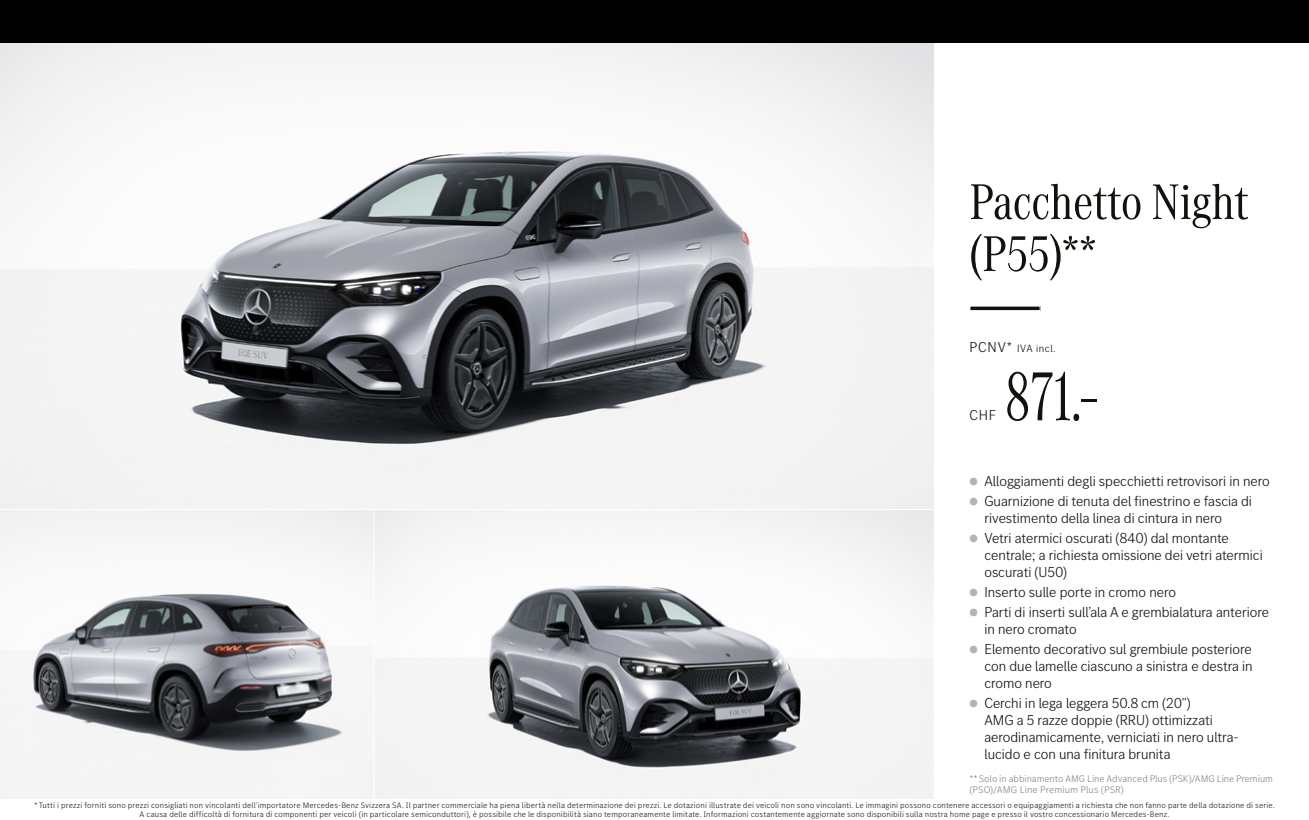
<style>
.page{position:relative;width:1309px;height:820px;background:#fff}
.page>*{position:absolute;margin:0;border:0;box-sizing:border-box;transform-origin:0 0}
.t1{font:71.7px "MB Corpo A Title Cond";color:#12120d;scale:.8 1}
.HL_48pt_ZAB_48pt_schwarz{font:52px/52px "MB Corpo A Title Cond";color:#12120d}
.t2{font:300 15px/17px "MB Corpo S Title";color:#12120d}
.t3{font:300 14.9px "MB Corpo S Title";color:#12120d}
.t4{font:300 11px "MB Corpo S Title";letter-spacing:.06em;color:#12120d}
.Legal_Preisliste{font:300 10px/11.5px "MB Corpo S Text";color:#808080}
.t5{font:300 8.2px/8.5px "MB Corpo S Text";letter-spacing:.01em;color:#12120d;text-align:center}
.s1{font-size:14.9px}
.s2{font-family:"MB Corpo S Text";font-size:10.5px;color:#b3b3b3}
</style>
<div class="page">
<img style="left:0;top:43px;width:933px;height:756px">
<hr style="left:373px;top:509px;width:1px;height:311px;background:#fff">
<hr style="left:0;top:509px;width:933px;height:1px;background:#fff">
<div style="left:970px;top:306px;width:70px;height:5px;background:#12120d"></div>
<div style="left:969px;top:306px;width:72px;height:5px;border:1px solid #fff"></div>
<div style="left:0;top:0;width:1309px;height:43px;background:#000"></div>
<p class="HL_48pt_ZAB_48pt_schwarz" style="left:969px;top:172px;width:281px">Pacchetto Night (P55)**</p>
<p class="t4" style="left:969px;top:342px;width:88px"><span class="s1">PCNV*</span> IVA incl.</p>
<p class="t3" style="left:969px;top:406px;width:28px">CHF</p>
<p class="t1" style="left:1005px;top:350px;width:119px">871.–</p>
<p class="t2" style="left:969px;top:472px;width:302px"><span class="s2">●</span> Alloggiamenti degli specchietti retrovisori in nero</p>
<p class="t2" style="left:984px;top:492px;width:269px;text-indent:-15px"><span class="s2">●</span> Guarnizione di tenuta del finestrino e fascia di rivestimento della linea di cintura in nero</p>
<p class="t2" style="left:984px;top:529px;width:280px;text-indent:-15px"><span class="s2">●</span> Vetri atermici oscurati (840) dal montante centrale; a richiesta omissione dei vetri atermici oscurati (U50)</p>
<p class="t2" style="left:969px;top:583px;width:208px"><span class="s2">●</span> Inserto sulle porte in cromo nero</p>
<p class="t2" style="left:984px;top:603px;width:286px;text-indent:-15px"><span class="s2">●</span> Parti di inserti sull’ala A e grembialatura anteriore in nero cromato</p>
<p class="t2" style="left:984px;top:640px;width:270px;text-align:justify;text-indent:-15px"><span class="s2">●</span> Elemento decorativo sul grembiule posteriore con due lamelle ciascuno a sinistra e destra in cromo nero</p>
<p class="t2" style="left:984px;top:694px;width:256px;text-indent:-15px"><span class="s2">●</span> Cerchi in lega leggera 50.8 cm (20")<br>AMG a 5 razze doppie (RRU) ottimizzati aerodinamicamente, verniciati in nero ultra&shy;lucido e con una finitura brunita</p>
<p class="Legal_Preisliste" style="left:969px;top:772px;width:305px">** Solo in abbinamento AMG Line Advanced Plus (PSK)/AMG Line Premium (PSO)/AMG Line Premium Plus (PSR)</p>
<p class="t5" style="left:34px;top:801px;width:1242px">* Tutti i prezzi forniti sono prezzi consigliati non vincolanti dell’importatore Mercedes-Benz Svizzera SA. Il partner commerciale ha piena libertà nella determinazione dei prezzi. Le dotazioni illustrate dei veicoli non sono vincolanti. Le immagini possono contenere accessori o equipaggiamenti a richiesta che non fanno parte della dotazione di serie.<br>A causa delle difficoltà di fornitura di componenti per veicoli (in particolare semiconduttori), è possibile che le disponibilità siano temporaneamente limitate. Informazioni costantemente aggiornate sono disponibili sulla nostra home page e presso il vostro concessionario Mercedes-Benz.</p>
</div>
